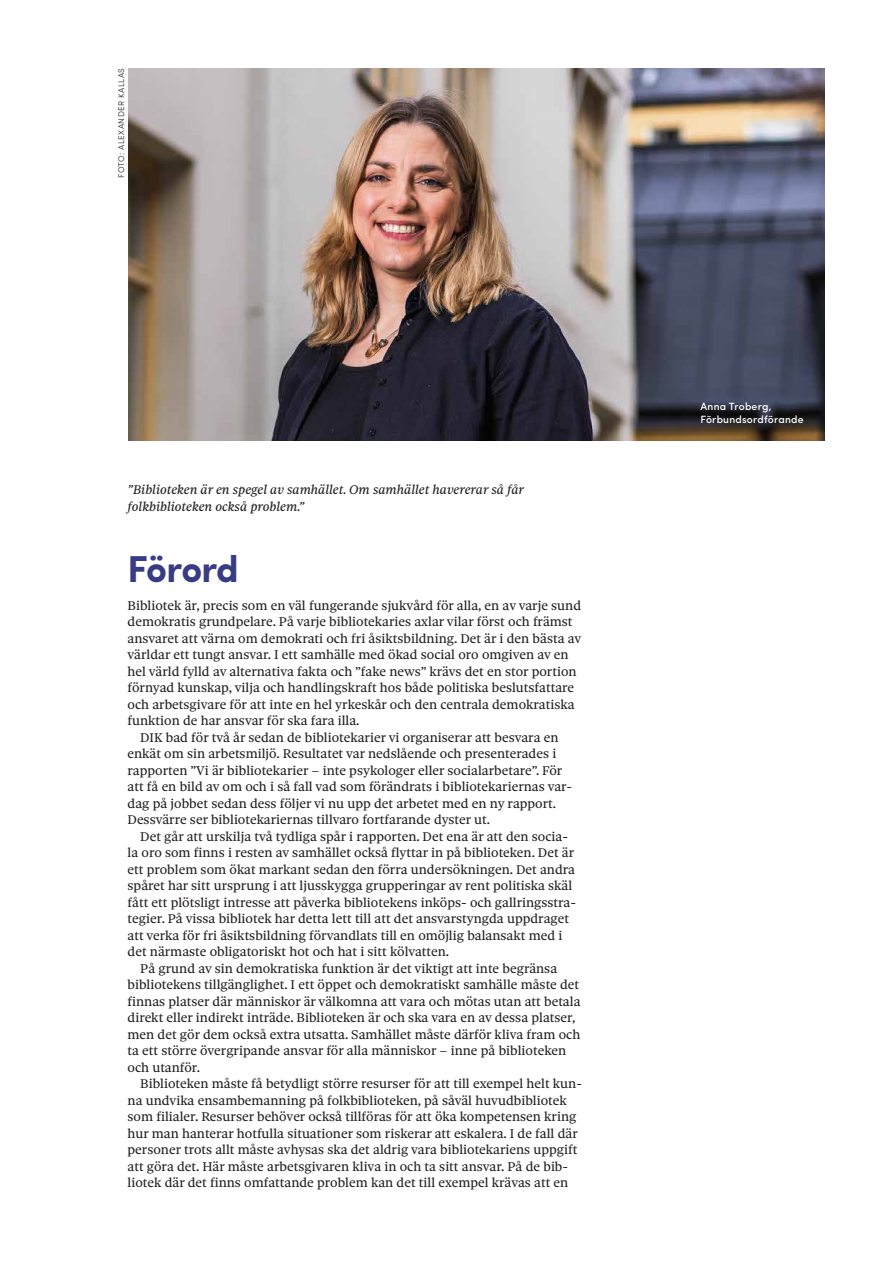
<style>
.page{position:relative;width:893px;height:1263px;background:#fff}
.page>*{position:absolute;margin:0;border:0;box-sizing:border-box;transform-origin:0 0}
.t1{font:700 37.5px "Sofia Pro";letter-spacing:-.03em;color:#383c84}
.t2{font:13.5px "Sole Serif Text";color:#231f20}
.t3{font:italic 13.5px/16.5px "Sole Serif Text";color:#231f20}
.t4{font:500 10.5px/13.5px "Sofia Pro";letter-spacing:.02em;color:#fff}
.t5{font:300 8.25px "Sofia Pro";letter-spacing:.05em;color:#231f20}
</style>
<div class="page">
<img style="left:129px;top:68px;width:696px;height:372px">
<p class="t5" style="left:115px;top:178px;width:111px;rotate:-90deg">FOTO: ALEXANDER KALLAS</p>
<p class="t3" style="left:128px;top:482px;width:398px">”Biblioteken är en spegel av samhället. Om samhället havererar så får folkbiblioteken också problem.”</p>
<h1 class="t1" style="left:128px;top:540px;width:113px">Förord</h1>
<p class="t2" style="left:128px;top:598px;width:455px">Bibliotek är, precis som en väl fungerande sjukvård för alla, en av varje sund</p>
<p class="t2" style="left:128px;top:614px;width:446px">demokratis grundpelare. På varje bibliotekaries axlar vilar först och främst</p>
<p class="t2" style="left:128px;top:631px;width:455px">ansvaret att värna om demokrati och fri åsiktsbildning. Det är i den bästa av</p>
<p class="t2" style="left:128px;top:647px;width:443px">världar ett tungt ansvar. I ett samhälle med ökad social oro omgiven av en</p>
<p class="t2" style="left:128px;top:664px;width:451px">hel värld fylld av alternativa fakta och ”fake news” krävs det en stor portion</p>
<p class="t2" style="left:128px;top:680px;width:448px">förnyad kunskap, vilja och handlingskraft hos både politiska beslutsfattare</p>
<p class="t2" style="left:128px;top:697px;width:448px">och arbetsgivare för att inte en hel yrkeskår och den centrala demokratiska</p>
<p class="t2" style="left:128px;top:713px;width:233px">funktion de har ansvar för ska fara illa.</p>
<p class="t2" style="left:140px;top:730px;width:420px">DIK bad för två år sedan de bibliotekarier vi organiserar att besvara en</p>
<p class="t2" style="left:128px;top:746px;width:430px">enkät om sin arbetsmiljö. Resultatet var nedslående och presenterades i</p>
<p class="t2" style="left:128px;top:763px;width:436px">rapporten ”Vi är bibliotekarier – inte psykologer eller socialarbetare”. För</p>
<p class="t2" style="left:128px;top:779px;width:446px">att få en bild av om och i så fall vad som förändrats i bibliotekariernas var-</p>
<p class="t2" style="left:128px;top:796px;width:430px">dag på jobbet sedan dess följer vi nu upp det arbetet med en ny rapport.</p>
<p class="t2" style="left:128px;top:812px;width:364px">Dessvärre ser bibliotekariernas tillvaro fortfarande dyster ut.</p>
<p class="t2" style="left:140px;top:829px;width:429px">Det går att urskilja två tydliga spår i rapporten. Det ena är att den socia-</p>
<p class="t2" style="left:128px;top:845px;width:448px">la oro som finns i resten av samhället också flyttar in på biblioteken. Det är</p>
<p class="t2" style="left:128px;top:862px;width:449px">ett problem som ökat markant sedan den förra undersökningen. Det andra</p>
<p class="t2" style="left:128px;top:878px;width:446px">spåret har sitt ursprung i att ljusskygga grupperingar av rent politiska skäl</p>
<p class="t2" style="left:128px;top:895px;width:450px">fått ett plötsligt intresse att påverka bibliotekens inköps- och gallringsstra-</p>
<p class="t2" style="left:128px;top:911px;width:443px">tegier. På vissa bibliotek har detta lett till att det ansvarstyngda uppdraget</p>
<p class="t2" style="left:128px;top:928px;width:436px">att verka för fri åsiktsbildning förvandlats till en omöjlig balansakt med i</p>
<p class="t2" style="left:128px;top:944px;width:323px">det närmaste obligatoriskt hot och hat i sitt kölvatten.</p>
<p class="t2" style="left:140px;top:961px;width:418px">På grund av sin demokratiska funktion är det viktigt att inte begränsa</p>
<p class="t2" style="left:128px;top:977px;width:453px">bibliotekens tillgänglighet. I ett öppet och demokratiskt samhälle måste det</p>
<p class="t2" style="left:128px;top:994px;width:454px">finnas platser där människor är välkomna att vara och mötas utan att betala</p>
<p class="t2" style="left:128px;top:1010px;width:449px">direkt eller indirekt inträde. Biblioteken är och ska vara en av dessa platser,</p>
<p class="t2" style="left:128px;top:1027px;width:454px">men det gör dem också extra utsatta. Samhället måste därför kliva fram och</p>
<p class="t2" style="left:128px;top:1043px;width:440px">ta ett större övergripande ansvar för alla människor – inne på biblioteken</p>
<p class="t2" style="left:128px;top:1060px;width:74px">och utanför.</p>
<p class="t2" style="left:140px;top:1076px;width:443px">Biblioteken måste få betydligt större resurser för att till exempel helt kun-</p>
<p class="t2" style="left:128px;top:1093px;width:441px">na undvika ensambemanning på folkbiblioteken, på såväl huvudbibliotek</p>
<p class="t2" style="left:128px;top:1109px;width:450px">som filialer. Resurser behöver också tillföras för att öka kompetensen kring</p>
<p class="t2" style="left:128px;top:1126px;width:452px">hur man hanterar hotfulla situationer som riskerar att eskalera. I de fall där</p>
<p class="t2" style="left:128px;top:1142px;width:451px">personer trots allt måste avhysas ska det aldrig vara bibliotekariens uppgift</p>
<p class="t2" style="left:128px;top:1159px;width:442px">att göra det. Här måste arbetsgivaren kliva in och ta sitt ansvar. På de bib-</p>
<p class="t2" style="left:128px;top:1175px;width:442px">liotek där det finns omfattande problem kan det till exempel krävas att en</p>
<p class="t4" style="left:701px;top:398px;width:104px">Anna Troberg,<br>Förbundsordförande</p>
</div>
